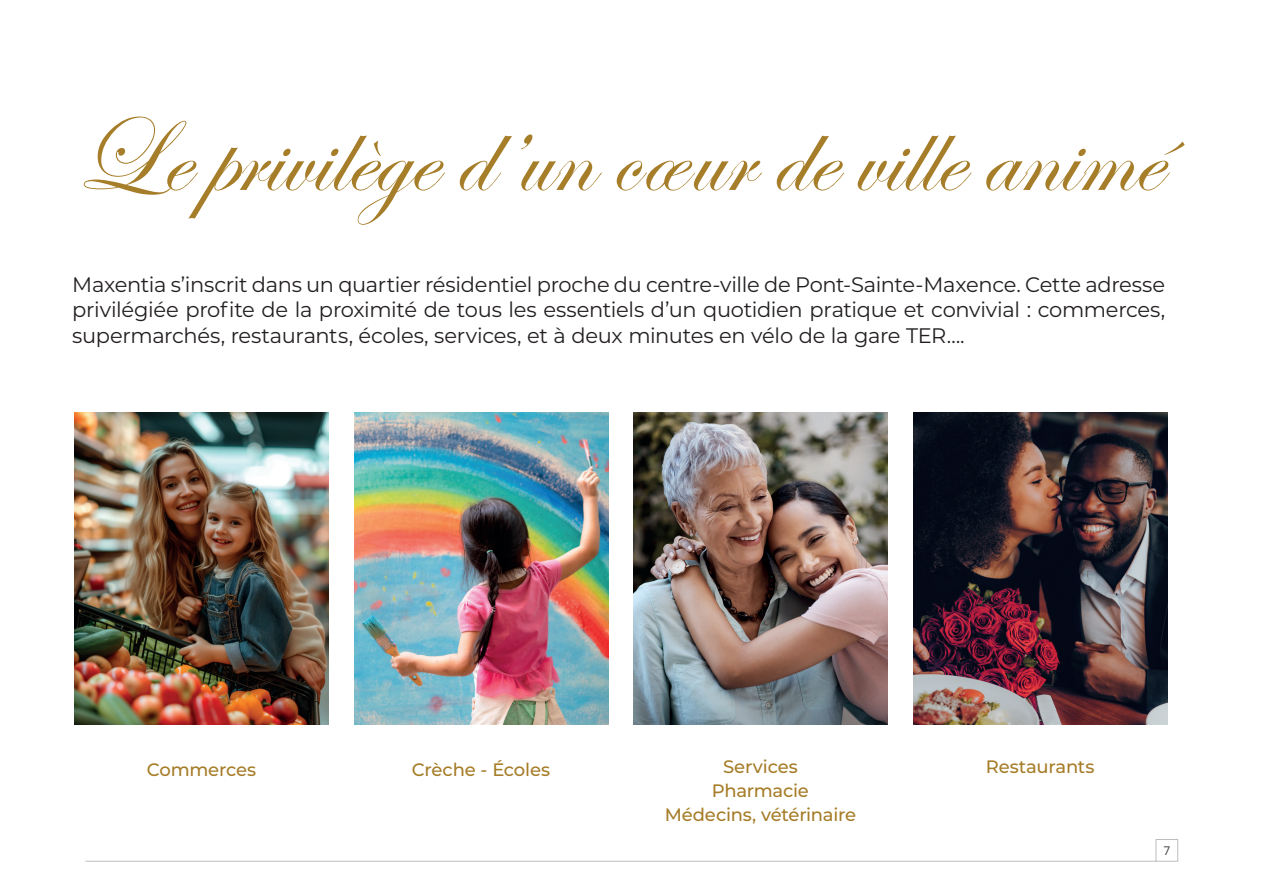
<style>
.page{position:relative;width:1263px;height:893px;background:#fff}
.page>*{position:absolute;margin:0;border:0;box-sizing:border-box;transform-origin:0 0}
.t1{font:108px "Edwardian Script ITC";color:#a67d28}
.t2{font:21px/25.2px "Montserrat";letter-spacing:-.015em;color:#231f20;text-align:justify}
.t3{font:500 18px/24px "Montserrat";letter-spacing:-.015em;color:#a67d28;text-align:center}
.t4{font:12px "Open Sans";color:#3e3e3f}
</style>
<div class="page">
<img style="left:74px;top:413px;width:254px;height:312px">
<img style="left:354px;top:413px;width:254px;height:312px">
<img style="left:633px;top:413px;width:254px;height:312px">
<img style="left:913px;top:413px;width:254px;height:312px">
<hr style="left:85px;top:861px;width:1071px;height:1px;background:#bcbdc0">
<div style="left:1156px;top:839px;width:22px;height:22px;border:1px solid #bcbdc0"></div>
<h1 class="t1" style="left:74px;top:97px;width:1087px">Le privilège d’un cœur de ville animé</h1>
<p class="t2" style="left:72px;top:271px;width:1094px">Maxentia s’inscrit dans un quartier résidentiel proche du centre-ville de Pont-Sainte-Maxence. Cette adresse privilégiée profite de la proximité de tous les essentiels d’un quotidien pratique et convivial : commerces, supermarchés, restaurants, écoles, services, et à deux minutes en vélo de la gare TER….</p>
<p class="t3" style="left:147px;top:757px;width:111px">Commerces</p>
<p class="t3" style="left:412px;top:757px;width:140px">Crèche - Écoles</p>
<p class="t3" style="left:665px;top:754px;width:193px">Services<br>Pharmacie<br>Médecins, vétérinaire</p>
<p class="t3" style="left:986px;top:754px;width:110px">Restaurants</p>
<p class="t4" style="left:1163px;top:842px;width:8px">7</p>
</div>
